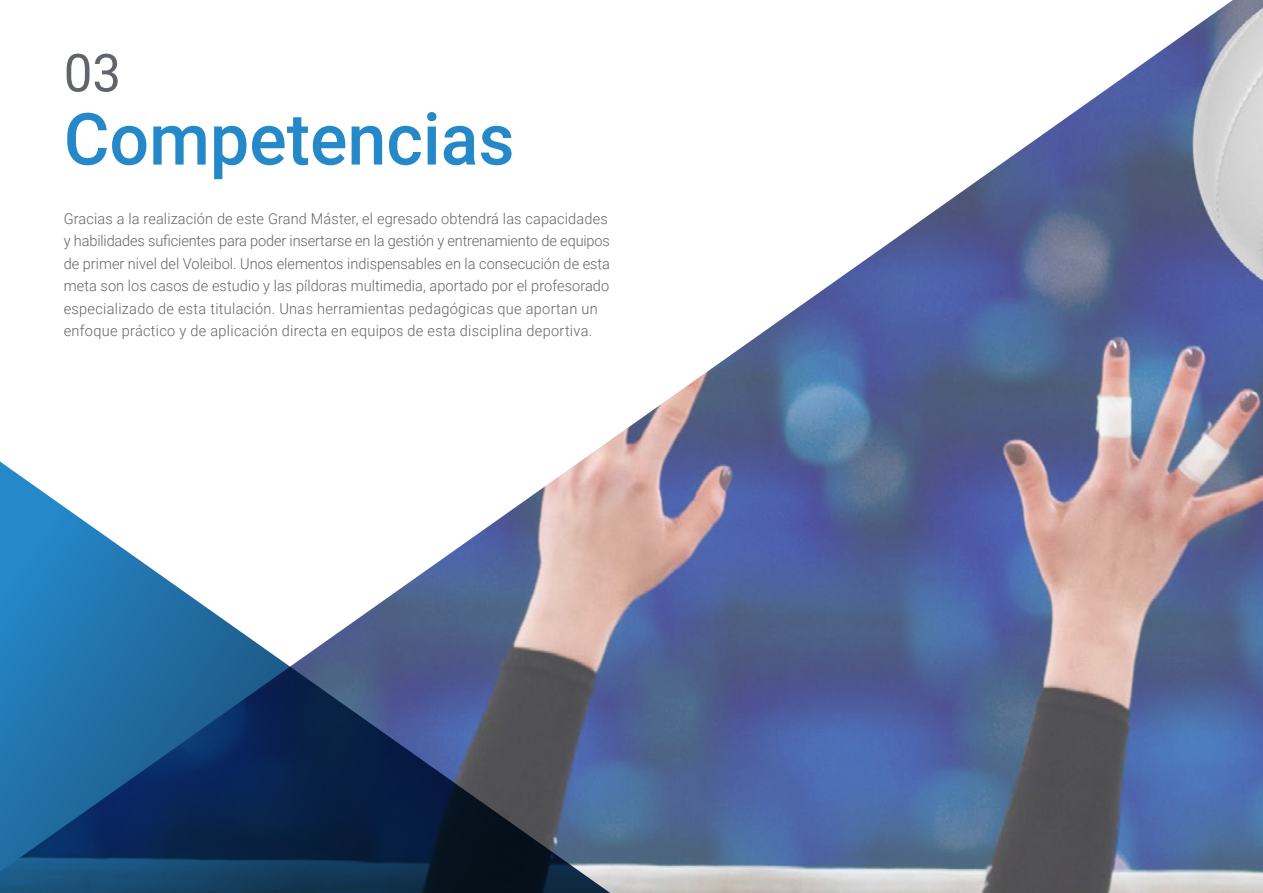
<style>
.page{position:relative;width:1263px;height:893px;background:#fff}
.page>*{position:absolute;margin:0;border:0;box-sizing:border-box;transform-origin:0 0}
.t1{font:500 72px "Roboto";color:#2488c9}
.t2{font:52.5px "Roboto";color:#61646a}
.t3{font:300 15px/22.5px "Roboto";letter-spacing:.005em;color:#61646a}
</style>
<div class="page">
<img style="left:602px;top:0;width:661px;height:893px">
<svg style="left:0;top:446px;width:640px;height:447px"></svg>
<h2 class="t2" style="left:64px;top:36px;width:59px">03</h2>
<h1 class="t1" style="left:64px;top:89px;width:452px">Competencias</h1>
<p class="t3" style="left:64px;top:207px;width:548px">Gracias a la realización de este Grand Máster, el egresado obtendrá las capacidades y habilidades suficientes para poder insertarse en la gestión y entrenamiento de equipos de primer nivel del Voleibol. Unos elementos indispensables en la consecución de esta meta son los casos de estudio y las píldoras multimedia, aportado por el profesorado especializado de esta titulación. Unas herramientas pedagógicas que aportan un enfoque práctico y de aplicación directa en equipos de esta disciplina deportiva.</p>
</div>
